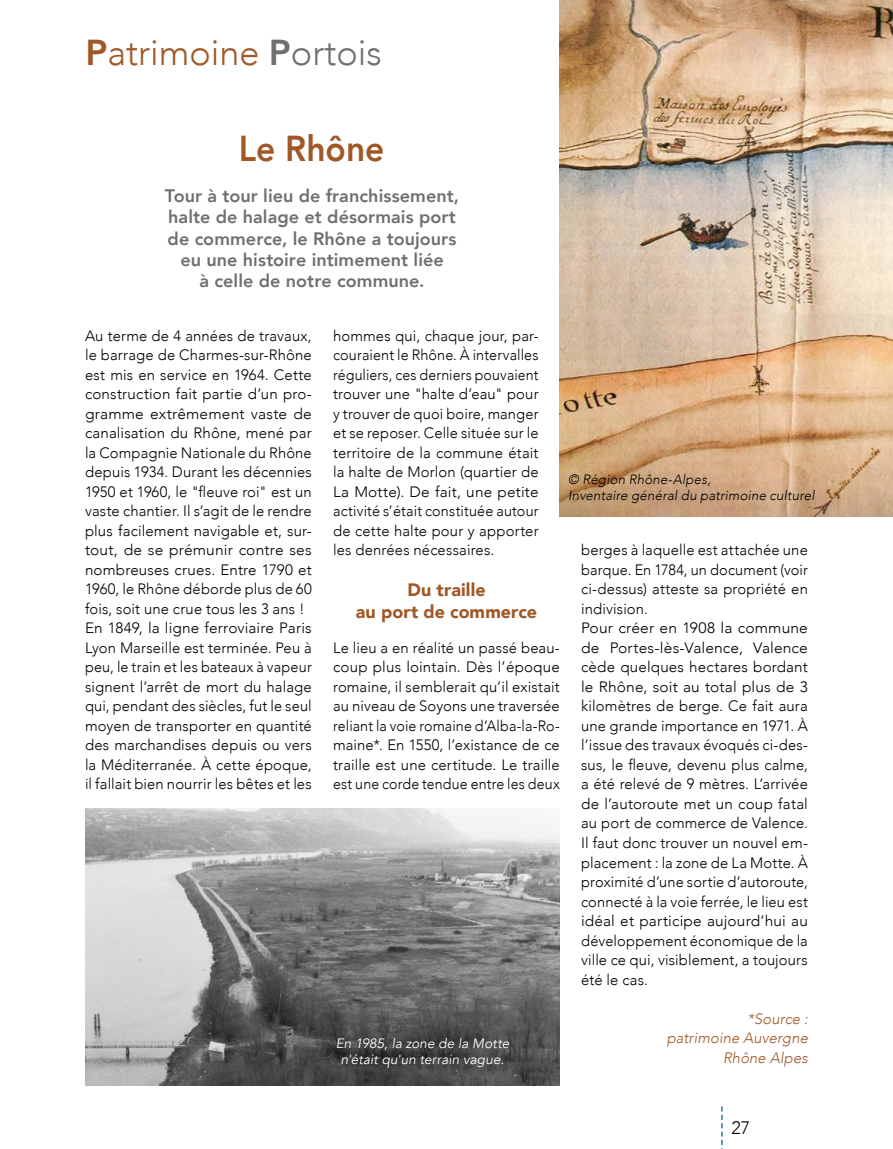
<style>
.page{position:relative;width:893px;height:1149px;background:#fff}
.page>*{position:absolute;margin:0;border:0;box-sizing:border-box;transform-origin:0 0}
.t1{font:300 36px "Avenir";color:#a05826}
.t2{font:800 36px "Avenir";color:#a05826;scale:.93 1}
.t3{font:800 18px/21px "Avenir";letter-spacing:.005em;color:#706f6f;text-align:center}
.t4{font:900 18px/21.6px "Avenir";letter-spacing:.005em;color:#a05826;text-align:center}
.t5{font:300 18px "Avenir";color:#000}
.t6{font:300 15px/19.5px "Avenir";letter-spacing:.01em;color:#000}
.t7{font:italic 300 15px/19.5px "Avenir";letter-spacing:.01em;color:#a05826;text-align:right}
.t8{font:italic 300 13.5px/16.2px "Avenir";letter-spacing:.015em;color:#000}
.t9{font:italic 13.5px/16.2px "Avenir";letter-spacing:.005em;color:#fff;text-align:center}
.s1{font-weight:800}
.s2{font-weight:800;color:#706f6f}
.s3{color:#706f6f}
</style>
<div class="page">
<img style="left:560px;top:0;width:333px;height:516px">
<img style="left:86px;top:808px;width:474px;height:276px">
<svg style="left:721px;top:1106px;width:2px;height:39px"></svg>
<h1 class="t1" style="left:86px;top:32px;width:298px"><span class="s1">P</span>atrimoine <span class="s2">P</span><span class="s3">ortois</span></h1>
<h1 class="t2" style="left:239px;top:121px;width:158px">Le Rhône</h1>
<p class="t3" style="left:165px;top:186px;width:296px">Tour à tour lieu de franchissement, halte de halage et désormais port de commerce, le Rhône a toujours eu une histoire intimement liée<br>à celle de notre commune.</p>
<p class="t6" style="left:85px;top:325px;width:228px">Au terme de 4 années de travaux, le barrage de Charmes-sur-Rhône est mis en service en 1964. Cette construction fait partie d’un pro&shy;gramme extrêmement vaste de canalisation du Rhône, mené par la Compagnie Nationale du Rhône depuis 1934. Durant les décennies 1950 et 1960, le "fleuve roi" est un vaste chantier. Il s’agit de le rendre plus facilement navigable et, sur&shy;tout, de se prémunir contre ses nombreuses crues. Entre 1790 et 1960, le Rhône déborde plus de 60 fois, soit une crue tous les 3 ans !<br>En 1849, la ligne ferroviaire Paris Lyon Marseille est terminée. Peu à peu, le train et les bateaux à vapeur signent l’arrêt de mort du halage qui, pendant des siècles, fut le seul moyen de transporter en quantité des marchandises depuis ou vers la Méditerranée. À cette époque, il fallait bien nourrir les bêtes et les</p>
<p class="t6" style="left:333px;top:325px;width:207px;text-align:justify">hommes qui, chaque jour, par&shy;couraient le Rhône. À intervalles réguliers, ces derniers pouvaient trouver une "halte d’eau" pour y trouver de quoi boire, manger et se reposer. Celle située sur le territoire de la commune était la halte de Morlon (quartier de La Motte). De fait, une petite activité s’était constituée autour de cette halte pour y apporter les denrées nécessaires.</p>
<p class="t4" style="left:356px;top:578px;width:183px">Du traille<br>au port de commerce</p>
<p class="t6" style="left:333px;top:637px;width:228px;text-align:justify">Le lieu a en réalité un passé beau&shy;coup plus lointain. Dès l’époque romaine, il semblerait qu’il existait au niveau de Soyons une traversée reliant la voie romaine d’Alba-la-Ro&shy;maine*. En 1550, l’existance de ce traille est une certitude. Le traille est une corde tendue entre les deux</p>
<p class="t9" style="left:336px;top:1035px;width:175px">En 1985, la zone de la Motte n'était qu'un terrain vague.</p>
<p class="t8" style="left:568px;top:471px;width:248px">© Région Rhône-Alpes,<br>Inventaire général du patrimoine culturel</p>
<p class="t6" style="left:581px;top:540px;width:228px">berges à laquelle est attachée une barque. En 1784, un document (voir ci-dessus) atteste sa propriété en indivision.<br>Pour créer en 1908 la commune de Portes-lès-Valence, Valence cède quelques hectares bordant le Rhône, soit au total plus de 3 kilomètres de berge. Ce fait aura une grande importance en 1971. À l’issue des travaux évoqués ci-des&shy;sus, le fleuve, devenu plus calme, a été relevé de 9 mètres. L’arrivée de l’autoroute met un coup fatal au port de commerce de Valence.<br>Il faut donc trouver un nouvel em&shy;placement : la zone de La Motte. À proximité d’une sortie d’autoroute, connecté à la voie ferrée, le lieu est idéal et participe aujourd’hui au développement économique de la ville ce qui, visiblement, a toujours été le cas.</p>
<p class="t7" style="left:667px;top:1008px;width:143px">*Source :<br>patrimoine Auvergne<br>Rhône Alpes</p>
<p class="t5" style="left:731px;top:1116px;width:20px">27</p>
</div>
